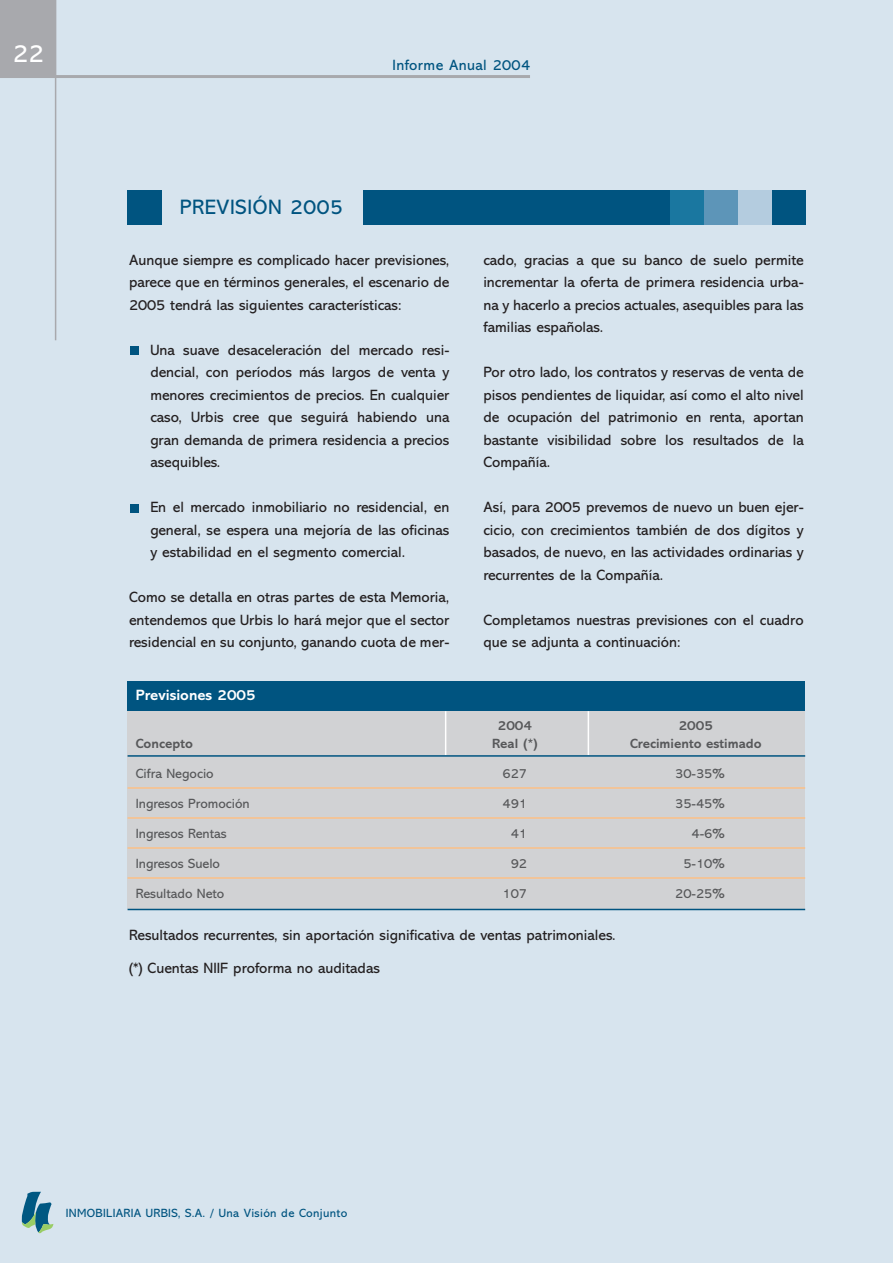
<style>
.page{position:relative;width:893px;height:1263px;background:#d7e4ee}
.page>*{position:absolute;margin:0;border:0;box-sizing:border-box;transform-origin:0 0}
.t1{font:25.5px "Abadi";color:#fff}
.t2{font:21px "Abadi";letter-spacing:.03em;color:#005480}
.t3{font:15px/22.5px "Abadi";color:#231f20;text-align:justify}
.t4{font:15px "Abadi";letter-spacing:.025em;color:#005480}
.t5{font:700 15px "Abadi";color:#fff}
.t6{font:13.5px "Abadi";color:#57585a}
.t7{font:700 13.5px "Abadi";color:#57585a}
.t8{font:12px "Abadi";letter-spacing:.025em;color:#005480}
</style>
<div class="page">
<div style="left:128px;top:190px;width:34px;height:34px;background:#005480"></div>
<div style="left:771px;top:190px;width:34px;height:34px;background:#005480"></div>
<div style="left:737px;top:190px;width:34px;height:34px;background:#b4ccdf"></div>
<div style="left:703px;top:190px;width:34px;height:34px;background:#5d95b8"></div>
<div style="left:669px;top:190px;width:34px;height:34px;background:#1a77a0"></div>
<div style="left:363px;top:190px;width:306px;height:34px;background:#005480"></div>
<div style="left:0;top:0;width:56px;height:76px;background:#a8a9ad"></div>
<hr style="left:0;top:75px;width:530px;height:3px;background:#a8a9ad">
<hr style="left:55px;top:0;width:1px;height:340px;background:#a8a9ad">
<svg style="left:22px;top:1192px;width:31px;height:41px"></svg>
<div style="left:131px;top:504px;width:8px;height:8px;background:#005480"></div>
<div style="left:131px;top:346px;width:8px;height:9px;background:#005480"></div>
<div style="left:128px;top:682px;width:677px;height:227px;background:#d1d2d4"></div>
<div style="left:128px;top:682px;width:677px;height:29px;background:#005480"></div>
<hr style="left:445px;top:711px;width:1px;height:44px;background:#fff">
<hr style="left:588px;top:711px;width:1px;height:44px;background:#fff">
<hr style="left:128px;top:755px;width:677px;height:2px;background:#005480">
<hr style="left:128px;top:787px;width:677px;height:2px;background:#fcc087">
<hr style="left:128px;top:817px;width:677px;height:2px;background:#fcc087">
<hr style="left:128px;top:847px;width:677px;height:2px;background:#fcc087">
<hr style="left:128px;top:877px;width:677px;height:2px;background:#fcc087">
<hr style="left:128px;top:909px;width:677px;height:1px;background:#005480">
<h1 class="t1" style="left:13px;top:44px;width:32px">22</h1>
<h2 class="t2" style="left:180px;top:200px;width:165px">PREVISIÓN 2005</h2>
<p class="t4" style="left:392px;top:60px;width:139px">Informe Anual 2004</p>
<p class="t3" style="left:129px;top:250px;width:322px">Aunque siempre es complicado hacer previsiones, parece que en términos generales, el escenario de 2005 tendrá las siguientes características:</p>
<p class="t3" style="left:150px;top:340px;width:301px">Una suave desaceleración del mercado resi&shy;dencial, con períodos más largos de venta y menores crecimientos de precios. En cualquier caso, Urbis cree que seguirá habiendo una gran demanda de primera residencia a precios asequibles.</p>
<p class="t3" style="left:150px;top:497px;width:301px">En el mercado inmobiliario no residencial, en general, se espera una mejoría de las oficinas y estabilidad en el segmento comercial.</p>
<p class="t3" style="left:129px;top:587px;width:322px">Como se detalla en otras partes de esta Memoria, entendemos que Urbis lo hará mejor que el sector residencial en su conjunto, ganando cuota de mer-</p>
<p class="t5" style="left:136px;top:690px;width:121px">Previsiones 2005</p>
<p class="t3" style="left:483px;top:250px;width:322px">cado, gracias a que su banco de suelo permite incrementar la oferta de primera residencia urba&shy;na y hacerlo a precios actuales, asequibles para las familias españolas.</p>
<p class="t3" style="left:483px;top:362px;width:322px">Por otro lado, los contratos y reservas de venta de pisos pendientes de liquidar, así como el alto nivel de ocupación del patrimonio en renta, aportan bastante visibilidad sobre los resultados de la Compañía.</p>
<p class="t3" style="left:483px;top:497px;width:322px">Así, para 2005 prevemos de nuevo un buen ejer&shy;cicio, con crecimientos también de dos dígitos y basados, de nuevo, en las actividades ordinarias y recurrentes de la Compañía.</p>
<p class="t3" style="left:483px;top:610px;width:322px">Completamos nuestras previsiones con el cuadro que se adjunta a continuación:</p>
<p class="t7" style="left:498px;top:721px;width:36px">2004</p>
<p class="t7" style="left:679px;top:721px;width:36px">2005</p>
<p class="t7" style="left:136px;top:739px;width:59px">Concepto</p>
<p class="t7" style="left:492px;top:739px;width:47px">Real (*)</p>
<p class="t7" style="left:630px;top:739px;width:133px">Crecimiento estimado</p>
<p class="t6" style="left:136px;top:769px;width:79px">Cifra Negocio</p>
<p class="t6" style="left:502px;top:769px;width:26px">627</p>
<p class="t6" style="left:675px;top:769px;width:51px">30-35%</p>
<p class="t6" style="left:136px;top:799px;width:115px">Ingresos Promoción</p>
<p class="t6" style="left:502px;top:799px;width:26px">491</p>
<p class="t6" style="left:675px;top:799px;width:51px">35-45%</p>
<p class="t6" style="left:136px;top:829px;width:92px">Ingresos Rentas</p>
<p class="t6" style="left:511px;top:829px;width:18px">41</p>
<p class="t6" style="left:692px;top:829px;width:35px">4-6%</p>
<p class="t6" style="left:136px;top:859px;width:86px">Ingresos Suelo</p>
<p class="t6" style="left:511px;top:859px;width:18px">92</p>
<p class="t6" style="left:683px;top:859px;width:43px">5-10%</p>
<p class="t6" style="left:136px;top:889px;width:90px">Resultado Neto</p>
<p class="t6" style="left:502px;top:889px;width:26px">107</p>
<p class="t6" style="left:675px;top:889px;width:51px">20-25%</p>
<p class="t3" style="left:129px;top:925px;width:488px">Resultados recurrentes, sin aportación significativa de ventas patrimoniales.</p>
<p class="t3" style="left:129px;top:958px;width:252px">(*) Cuentas NIIF proforma no auditadas</p>
<p class="t8" style="left:66px;top:1209px;width:283px">INMOBILIARIA URBIS, S.A. / Una Visión de Conjunto</p>
</div>
